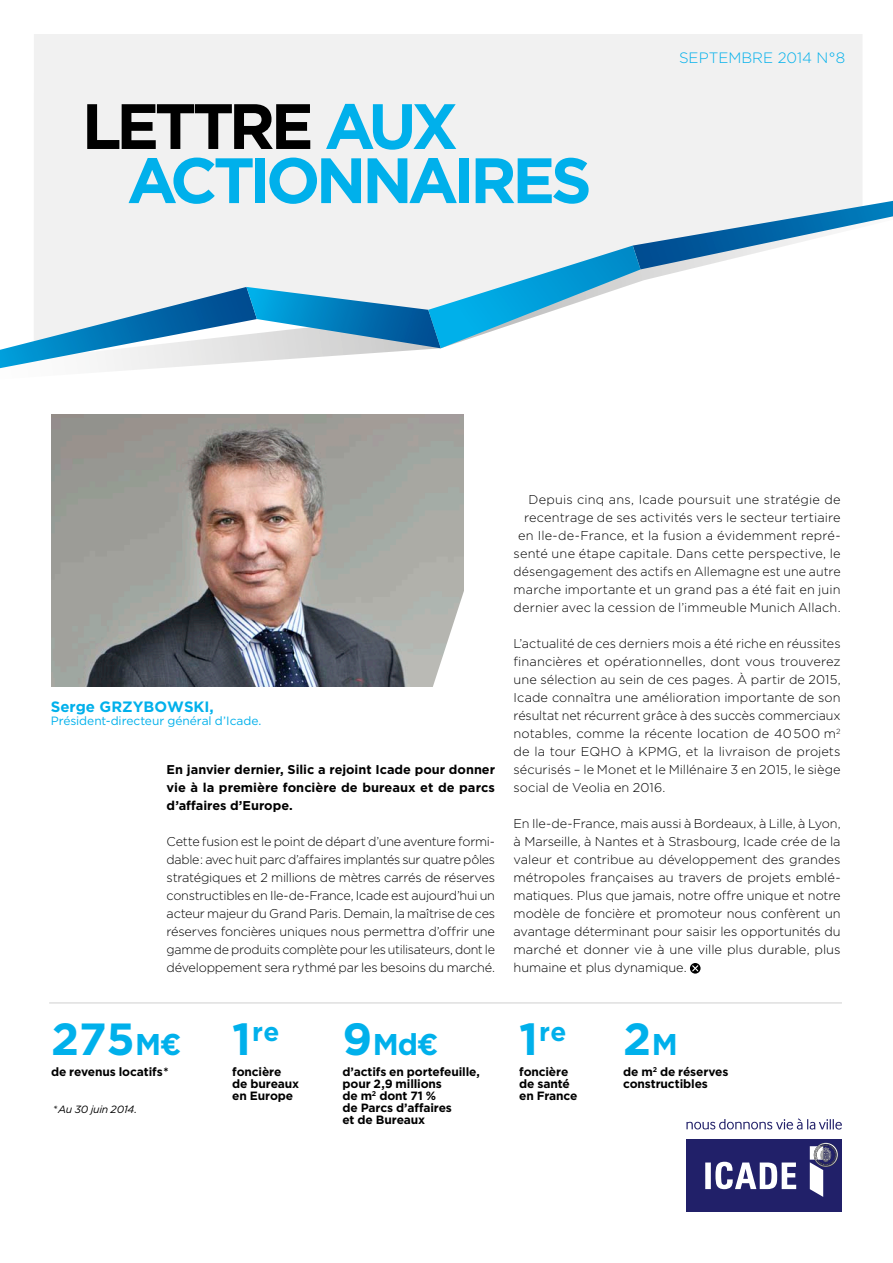
<style>
.page{position:relative;width:893px;height:1263px;background:#fff}
.page>*{position:absolute;margin:0;border:0;box-sizing:border-box;transform-origin:0 0}
.t1{font:700 63.9px/54.2px "Gotham";letter-spacing:-.07em;color:#00b0eb}
.t2{font:700 45px "Gotham";color:#00b0eb}
.t3{font:700 30px "Gotham";color:#00b0eb}
.t4{font:700 26.1px "Gotham";color:#00b0eb}
.t5{font:700 15px "Gotham";color:#00b0eb}
.t6{font:300 15px "Gotham";color:#00b0eb}
.t7{font:300 12.75px/18px "Gotham";letter-spacing:.005em;color:#000;text-align:justify}
.t8{font:700 12.75px/18px "Gotham";color:#000;text-align:justify}
.t9{font:700 12px/12px "Gotham";letter-spacing:-.01em;color:#000}
.t10{font:12px "Gotham";letter-spacing:-.005em;color:#00b0eb}
.t11{font:italic 10.5px "Gotham";letter-spacing:-.025em;color:#000}
.s1{color:#000}
.s2{font-size:30px}
.s3{font-size:45px}
</style>
<div class="page">
<div style="left:34px;top:34px;width:828px;height:155px;background:#f1f1f1"></div>
<hr style="left:49px;top:1002px;width:793px;height:2px;background:#dfdfdf">
<img style="left:51px;top:414px;width:413px;height:272px">
<svg style="left:690px;top:963px;width:10px;height:11px"></svg>
<svg style="left:691px;top:964px;width:8px;height:8px"></svg>
<svg style="left:432px;top:494px;width:32px;height:193px"></svg>
<div style="left:686px;top:1139px;width:156px;height:73px;background:#212069"></div>
<svg style="left:705px;top:1162px;width:91px;height:27px"></svg>
<svg style="left:686px;top:1118px;width:156px;height:11px"></svg>
<svg style="left:810px;top:1143px;width:28px;height:54px"></svg>
<svg style="left:0;top:189px;width:893px;height:182px"></svg>
<svg style="left:0;top:201px;width:893px;height:167px"></svg>
<h1 class="t1" style="left:127px;top:99px;width:466px;text-indent:-45px"><span class="s1">Lettre</span> aux<br>Actionnaires</h1>
<p class="t6" style="left:679px;top:48px;width:12px">septem</p>
<p class="t6" style="left:741px;top:48px;width:105px">bre 2014 N°8</p>
<p class="t5" style="left:51px;top:697px;width:162px">Serge Grzybowski,</p>
<p class="t10" style="left:51px;top:713px;width:212px">Président-directeur général d’Icade.</p>
<p class="t8" style="left:167px;top:760px;width:330px">En janvier dernier, Silic a rejoint Icade pour donner vie à la première foncière de bureaux et de parcs d’affaires d’Europe.</p>
<p class="t7" style="left:167px;top:832px;width:330px">Cette fusion est le point de départ d’une aventure formi&shy;dable : avec huit parc d’affaires implantés sur quatre pôles stratégiques et 2 millions de mètres carrés de réserves constructibles en Ile-de-France, Icade est aujourd’hui un acteur majeur du Grand Paris. Demain, la maîtrise de ces réserves foncières uniques nous permettra d’offrir une gamme de produits complète pour les utilisateurs, dont le développement sera rythmé par les besoins du marché.</p>
<p class="t7" style="left:514px;top:490px;width:329px;text-align:right">Depuis cinq ans, Icade poursuit une stratégie de recentrage de ses activités vers le secteur tertiaire en Ile-de-France, et la fusion a évidemment repré&shy;senté une étape capitale. Dans cette perspective, le désengagement des actifs en Allemagne est une autre marche importante et un grand pas a été fait en juin dernier avec la cession de l’immeuble Munich Allach.</p>
<p class="t7" style="left:514px;top:634px;width:329px">L’actualité de ces derniers mois a été riche en réussites financières et opérationnelles, dont vous trouverez une sélection au sein de ces pages. À partir de 2015, Icade connaîtra une amélioration importante de son résultat net récurrent grâce à des succès commerciaux notables, comme la récente location de 40 500 m<sup>2 </sup>de la tour Eqho</p>
<p class="t7" style="left:514px;top:742px;width:329px;text-indent:113px">à KPMG, et la livraison de projets sécurisés – le Monet et le Millénaire 3 en 2015, le siège social de Veolia en 2016.</p>
<p class="t7" style="left:514px;top:814px;width:329px">En Ile-de-France, mais aussi à Bordeaux, à Lille, à Lyon, à Marseille, à Nantes et à Strasbourg, Icade crée de la valeur et contribue au développement des grandes métropoles françaises au travers de projets emblé&shy;matiques. Plus que jamais, notre offre unique et notre modèle de foncière et promoteur nous confèrent un avantage déterminant pour saisir les opportunités du marché et donner vie à une ville plus durable, plus humaine et plus dynamique.</p>
<h2 class="t2" style="left:51px;top:1009px;width:132px">275<span class="s2">M€</span></h2>
<p class="t9" style="left:51px;top:1065px;width:119px">de revenus locatifs *</p>
<p class="t11" style="left:53px;top:1102px;width:86px">* Au 30 juin 2014.</p>
<h3 class="t4" style="left:232px;top:1014px;width:49px"><span class="s3">1</span>re</h3>
<p class="t9" style="left:232px;top:1065px;width:68px">foncière de bureaux en Europe</p>
<h3 class="t3" style="left:342px;top:1025px;width:97px"><span class="s3">9</span>Md€</h3>
<p class="t9" style="left:342px;top:1065px;width:139px">d’actifs en portefeuille, pour 2,9 millions<br>de m<sup>2</sup> dont 71 %<br>de Parcs d’affaires<br>et de Bureaux</p>
<h3 class="t4" style="left:519px;top:1014px;width:49px"><span class="s3">1</span>re</h3>
<p class="t9" style="left:519px;top:1065px;width:60px">foncière de santé en France</p>
<h2 class="t2" style="left:623px;top:1009px;width:51px">2<span class="s2">M</span></h2>
<p class="t9" style="left:623px;top:1065px;width:107px">de m<sup>2</sup> de réserves constructibles</p>
</div>
